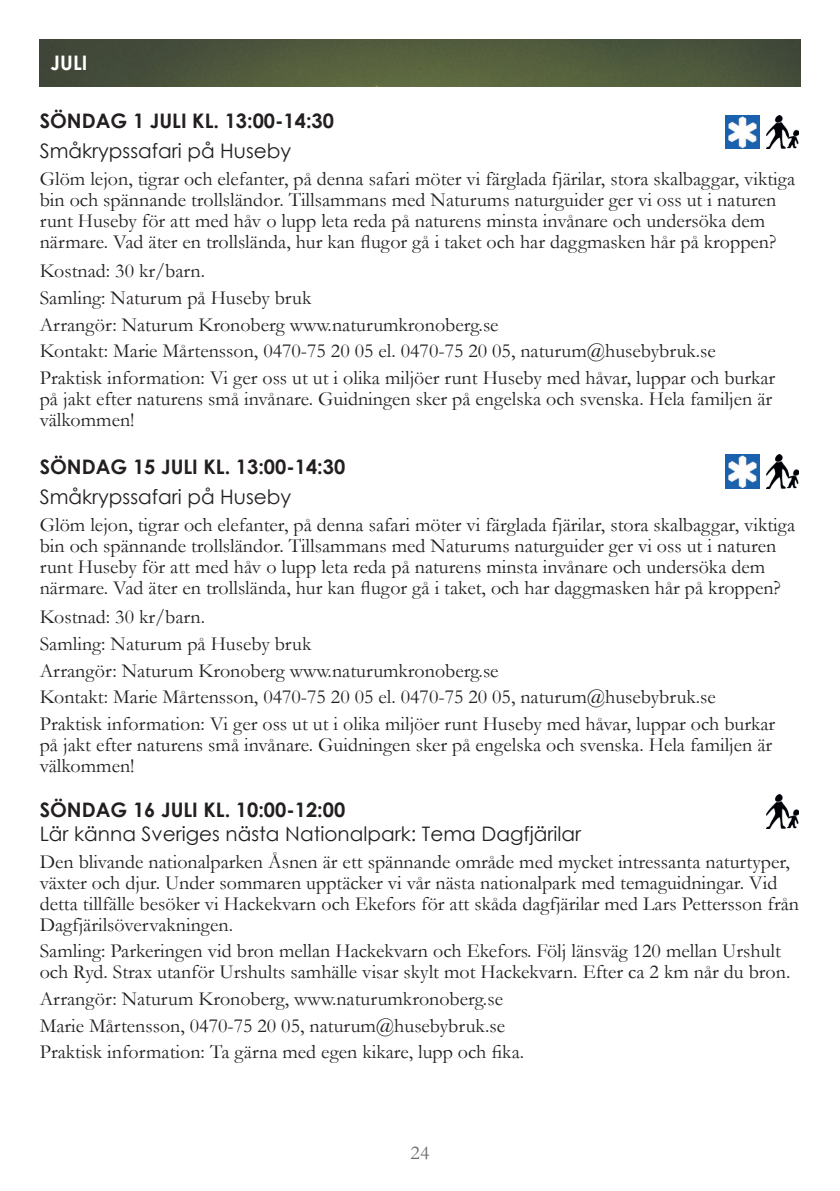
<style>
.page{position:relative;width:840px;height:1191px;background:#fff}
.page>*{position:absolute;margin:0;border:0;box-sizing:border-box;transform-origin:0 0}
.t1{font:20px/21px "Garamond";color:#231f20}
.t2{font:20px "Century Gothic";color:#231f20}
.t3{font:700 20px "Century Gothic";color:#231f20}
.t4{font:700 20px "Century Gothic";color:#fff}
.t5{font:20px "Garamond";color:#6c6d70}
</style>
<div class="page">
<img style="left:40px;top:40px;width:759px;height:47px">
<img style="left:766px;top:794px;width:32px;height:34px">
<img style="left:766px;top:115px;width:32px;height:34px">
<img style="left:766px;top:455px;width:32px;height:33px">
<img style="left:725px;top:455px;width:33px;height:34px">
<img style="left:725px;top:115px;width:33px;height:34px">
<p class="t4" style="left:51px;top:47px;width:38px">JULI</p>
<p class="t3" style="left:40px;top:106px;width:296px">SÖNDAG 1 JULI KL. 13:00-14:30</p>
<p class="t2" style="left:40px;top:137px;width:253px">Småkrypssafari på Huseby</p>
<p class="t1" style="left:40px;top:167px;width:756px">Glöm lejon, tigrar och elefanter, på denna safari möter vi färglada fjärilar, stora skalbaggar, viktiga bin och spännande trollsländor. Tillsammans med Naturums naturguider ger vi oss ut i naturen runt Huseby för att med håv o lupp leta reda på naturens minsta invånare och undersöka dem närmare. Vad äter en trollslända, hur kan flugor gå i taket och har daggmasken hår på kroppen?</p>
<p class="t1" style="left:40px;top:257px;width:736px;line-height:26.6px">Kostnad: 30 kr/barn.<br>Samling: Naturum på Huseby bruk<br>Arrangör: Naturum Kronoberg www.naturumkronoberg.se<br>Kontakt: Marie Mårtensson, 0470-75 20 05 el. 0470-75 20 05, naturum@husebybruk.se Praktisk information: Vi ger oss ut ut i olika miljöer runt Huseby med håvar, luppar och burkar</p>
<p class="t1" style="left:40px;top:388px;width:733px">på jakt efter naturens små invånare. Guidningen sker på engelska och svenska. Hela familjen är välkommen!</p>
<p class="t3" style="left:40px;top:452px;width:307px">SÖNDAG 15 JULI KL. 13:00-14:30</p>
<p class="t2" style="left:40px;top:482px;width:253px">Småkrypssafari på Huseby</p>
<p class="t1" style="left:40px;top:513px;width:756px">Glöm lejon, tigrar och elefanter, på denna safari möter vi färglada fjärilar, stora skalbaggar, viktiga bin och spännande trollsländor. Tillsammans med Naturums naturguider ger vi oss ut i naturen runt Huseby för att med håv o lupp leta reda på naturens minsta invånare och undersöka dem närmare. Vad äter en trollslända, hur kan flugor gå i taket, och har daggmasken hår på kroppen?</p>
<p class="t1" style="left:40px;top:603px;width:736px;line-height:26.6px">Kostnad: 30 kr/barn.<br>Samling: Naturum på Huseby bruk<br>Arrangör: Naturum Kronoberg www.naturumkronoberg.se<br>Kontakt: Marie Mårtensson, 0470-75 20 05 el. 0470-75 20 05, naturum@husebybruk.se Praktisk information: Vi ger oss ut ut i olika miljöer runt Huseby med håvar, luppar och burkar</p>
<p class="t1" style="left:40px;top:733px;width:733px">på jakt efter naturens små invånare. Guidningen sker på engelska och svenska. Hela familjen är välkommen!</p>
<p class="t3" style="left:40px;top:794px;width:307px">SÖNDAG 16 JULI KL. 10:00-12:00</p>
<p class="t2" style="left:40px;top:819px;width:543px">Lär känna Sveriges nästa Nationalpark: Tema Dagfjärilar</p>
<p class="t1" style="left:40px;top:850px;width:760px">Den blivande nationalparken Åsnen är ett spännande område med mycket intressanta naturtyper, växter och djur. Under sommaren upptäcker vi vår nästa nationalpark med temaguidningar. Vid detta tillfälle besöker vi Hackekvarn och Ekefors för att skåda dagfjärilar med Lars Pettersson från Dagfjärilsövervakningen.</p>
<p class="t1" style="left:40px;top:940px;width:751px">Samling: Parkeringen vid bron mellan Hackekvarn och Ekefors. Följ länsväg 120 mellan Urshult och Ryd. Strax utanför Urshults samhälle visar skylt mot Hackekvarn. Efter ca 2 km når du bron.</p>
<p class="t1" style="left:40px;top:985px;width:485px;line-height:26.6px">Arrangör: Naturum Kronoberg, www.naturumkronoberg.se<br>Marie Mårtensson, 0470-75 20 05, naturum@husebybruk.se<br>Praktisk information: Ta gärna med egen kikare, lupp och fika.</p>
<p class="t5" style="left:410px;top:1138px;width:20px">24</p>
</div>
